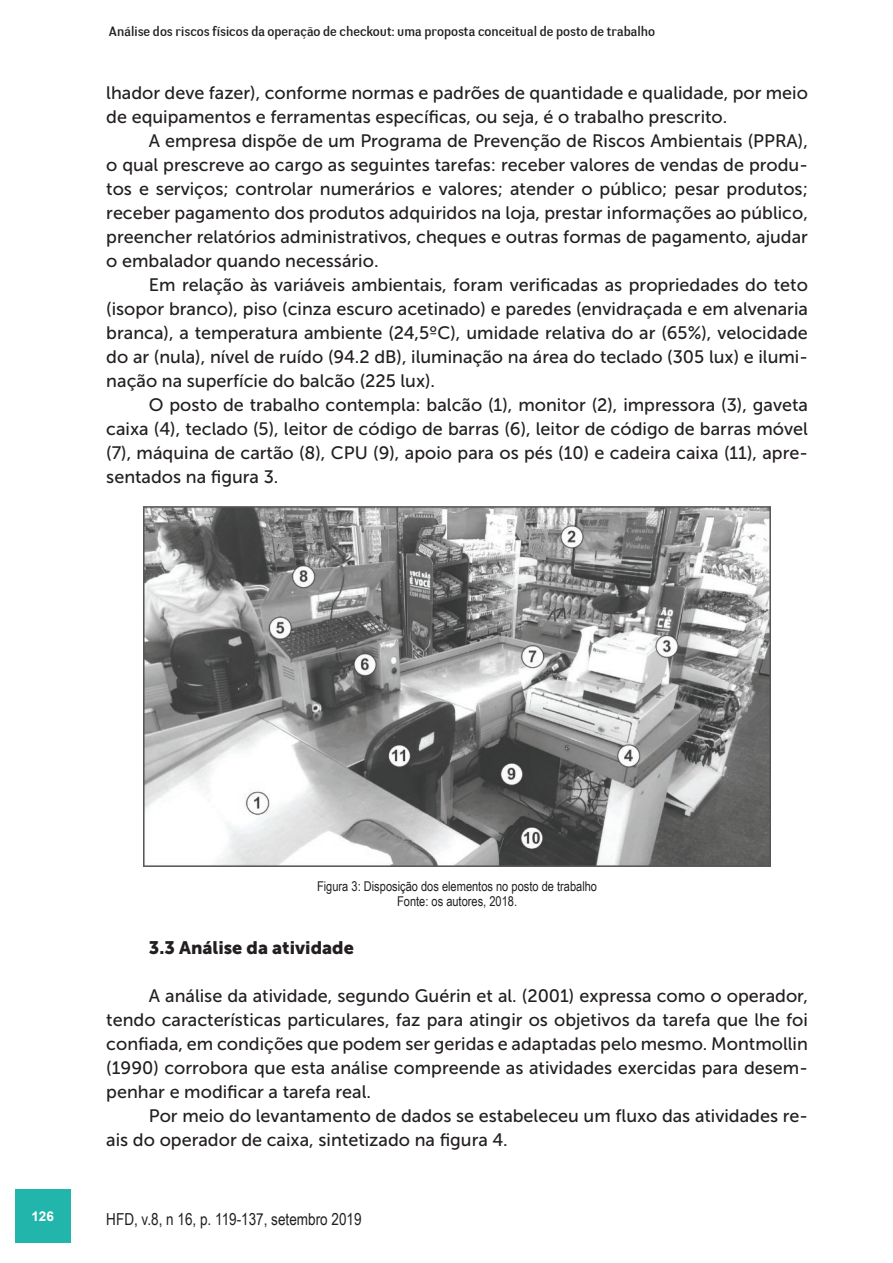
<style>
.page{position:relative;width:893px;height:1263px;background:#fff}
.page>*{position:absolute;margin:0;border:0;box-sizing:border-box;transform-origin:0 0}
.t1{font:18px/24px "Museo Sans 500";color:#231f20;text-align:justify}
.t2{font:18px "Museo Sans 900";color:#231f20}
.t3{font:16.5px "Arial Narrow";color:#231f20}
.t4{font:13.5px "Negotiate Free";color:#231f20}
.t5{font:13.5px/15px "Arial Narrow";color:#231f20;text-align:center}
.t6{font:700 13.5px "Arial";color:#fff}
</style>
<div class="page">
<div style="left:15px;top:1189px;width:55px;height:53px;background:#22b5ab"></div>
<img style="left:143px;top:507px;width:628px;height:360px">
<p class="t4" style="left:109px;top:23px;width:548px">Análise dos riscos físicos da operação de checkout: uma proposta conceitual de posto de trabalho</p>
<p class="t1" style="left:106px;top:80px;width:703px">lhador deve fazer), conforme normas e padrões de quantidade e qualidade, por meio de equipamentos e ferramentas específicas, ou seja, é o trabalho prescrito.</p>
<p class="t1" style="left:106px;top:128px;width:703px;text-indent:43px">A empresa dispõe de um Programa de Prevenção de Riscos Ambientais (PPRA), o qual prescreve ao cargo as seguintes tarefas: receber valores de vendas de produ&shy;tos e serviços; controlar numerários e valores; atender o público; pesar produtos; receber pagamento dos produtos adquiridos na loja, prestar informações ao público, preencher relatórios administrativos, cheques e outras formas de pagamento, ajudar o embalador quando necessário.</p>
<p class="t1" style="left:106px;top:272px;width:703px;text-indent:43px">Em relação às variáveis ambientais, foram verificadas as propriedades do teto (isopor branco), piso (cinza escuro acetinado) e paredes (envidraçada e em alvenaria branca), a temperatura ambiente (24,5ºC), umidade relativa do ar (65%), velocidade do ar (nula), nível de ruído (94.2 dB), iluminação na área do teclado (305 lux) e ilumi&shy;nação na superfície do balcão (225 lux).</p>
<p class="t1" style="left:106px;top:392px;width:703px;text-indent:43px">O posto de trabalho contempla: balcão (1), monitor (2), impressora (3), gaveta caixa (4), teclado (5), leitor de código de barras (6), leitor de código de barras móvel (7), máquina de cartão (8), CPU (9), apoio para os pés (10) e cadeira caixa (11), apre&shy;sentados na figura 3.</p>
<p class="t6" style="left:31px;top:1207px;width:24px">126</p>
<p class="t5" style="left:317px;top:878px;width:281px">Figura 3: Disposição dos elementos no posto de trabalho<br>Fonte: os autores, 2018.</p>
<p class="t2" style="left:149px;top:937px;width:207px">3.3 Análise da atividade</p>
<p class="t1" style="left:106px;top:983px;width:703px;text-indent:43px">A análise da atividade, segundo Guérin et al. (2001) expressa como o operador, tendo características particulares, faz para atingir os objetivos da tarefa que lhe foi confiada, em condições que podem ser geridas e adaptadas pelo mesmo. Montmollin (1990) corrobora que esta análise compreende as atividades exercidas para desem&shy;penhar e modificar a tarefa real.</p>
<p class="t1" style="left:106px;top:1103px;width:703px;text-indent:43px">Por meio do levantamento de dados se estabeleceu um fluxo das atividades re&shy;ais do operador de caixa, sintetizado na figura 4.</p>
<p class="t3" style="left:106px;top:1206px;width:257px">HFD, v.8, n 16, p. 119-137, setembro 2019</p>
</div>
